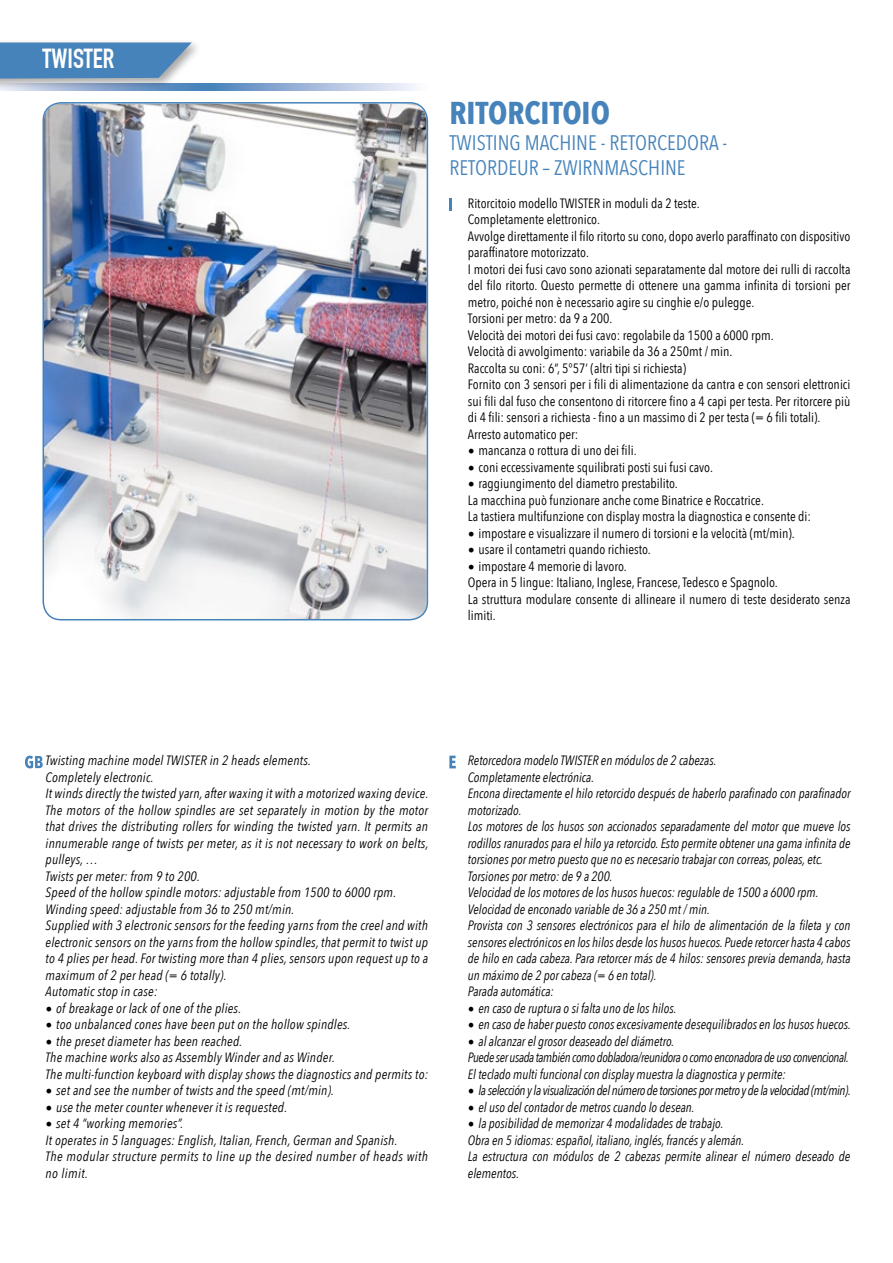
<style>
.page{position:relative;width:893px;height:1263px;background:#fff}
.page>*{position:absolute;margin:0;border:0;box-sizing:border-box;transform-origin:0 0}
.t1{font:700 31.5px "Avenir Next Condensed";color:#4683bb}
.t2{font:700 27px "DIN Condensed";color:#fff}
.t3{font:21px/25.2px "Avenir Next Condensed";color:#4683bb}
.t4{font:italic 13.5px/16.5px "Avenir Next Condensed";color:#000;scale:.96 1}
.t5{font:13.5px/16.5px "Avenir Next Condensed";color:#000}
.t6{font:italic 13.5px/16.5px "Avenir Next Condensed";color:#000}
.t7{font:italic 13.5px "Avenir Next Condensed";letter-spacing:-.03em;color:#000;scale:.96 1}
.s1{font-family:"Minion Pro";font-size:18px}
.s2{font-family:"Minion Pro";font-style:normal;font-size:18px}
</style>
<div class="page">
<div style="left:0;top:39px;width:203px;height:52px;background:#000;opacity:.35"></div>
<svg style="left:0;top:43px;width:192px;height:36px"></svg>
<svg style="left:449px;top:198px;width:3px;height:13px"></svg>
<svg style="left:25px;top:756px;width:18px;height:12px"></svg>
<img style="left:44px;top:104px;width:383px;height:515px">
<div style="left:43px;top:102px;width:385px;height:518px;border:2px solid #4683bb;border-radius:18px"></div>
<svg style="left:449px;top:756px;width:7px;height:12px"></svg>
<svg style="left:0;top:84px;width:417px;height:6px"></svg>
<h2 class="t2" style="left:43px;top:49px;width:73px">TWISTER</h2>
<h1 class="t1" style="left:449px;top:93px;width:162px">RITORCITOIO</h1>
<h3 class="t3" style="left:449px;top:131px;width:279px">TWISTING MACHINE - RETORCEDORA -<br>RETORDEUR – ZWIRNMASCHINE</h3>
<p class="t5" style="left:468px;top:195px;width:384px">Ritorcitoio modello TWISTER in moduli da 2 teste.<br>Completamente elettronico.<br>Avvolge direttamente il filo ritorto su cono, dopo averlo paraffinato con dispositivo paraffinatore motorizzato.<br>I motori dei fusi cavo sono azionati separatamente dal motore dei rulli di raccolta del filo ritorto. Questo permette di ottenere una gamma infinita di torsioni per metro, poiché non è necessario agire su cinghie e/o pulegge.<br>Torsioni per metro: da 9 a 200.<br>Velocità dei motori dei fusi cavo: regolabile da 1500 a 6000 rpm.<br>Velocità di avvolgimento: variabile da 36 a 250mt / min.<br>Raccolta su coni: 6”, 5°57’ (altri tipi si richiesta)<br>Fornito con 3 sensori per i fili di alimentazione da cantra e con sensori elettronici sui fili dal fuso che consentono di ritorcere fino a 4 capi per testa. Per ritorcere più di 4 fili: sensori a richiesta - fino a un massimo di 2 per testa (= 6 fili totali).<br>Arresto automatico per:</p>
<p class="t5" style="left:468px;top:443px;width:170px"><span class="s1">•</span> mancanza o rottura di uno dei fili.</p>
<p class="t5" style="left:468px;top:459px;width:247px"><span class="s1">•</span> coni eccessivamente squilibrati posti sui fusi cavo.</p>
<p class="t5" style="left:468px;top:476px;width:345px"><span class="s1">•</span> raggiungimento del diametro prestabilito.<br>La macchina può funzionare anche come Binatrice e Roccatrice.<br>La tastiera multifunzione con display mostra la diagnostica e consente di:</p>
<p class="t5" style="left:468px;top:525px;width:328px"><span class="s1">•</span> impostare e visualizzare il numero di torsioni e la velocità (mt/min).</p>
<p class="t5" style="left:468px;top:542px;width:184px"><span class="s1">•</span> usare il contametri quando richiesto.</p>
<p class="t5" style="left:468px;top:558px;width:384px"><span class="s1">•</span> impostare 4 memorie di lavoro.<br>Opera in 5 lingue: Italiano, Inglese, Francese, Tedesco e Spagnolo.<br>La struttura modulare consente di allineare il numero di teste desiderato senza limiti.</p>
<p class="t6" style="left:46px;top:753px;width:384px">Twisting machine model TWISTER in 2 heads elements.<br>Completely electronic.<br>It winds directly the twisted yarn, after waxing it with a motorized waxing device.<br>The motors of the hollow spindles are set separately in motion by the motor that drives the distributing rollers for winding the twisted yarn. It permits an innumerable range of twists per meter, as it is not necessary to work on belts, pulleys, …<br>Twists per meter: from 9 to 200.<br>Speed of the hollow spindle motors: adjustable from 1500 to 6000 rpm.<br>Winding speed: adjustable from 36 to 250 mt/min.<br>Supplied with 3 electronic sensors for the feeding yarns from the creel and with electronic sensors on the yarns from the hollow spindles, that permit to twist up to 4 plies per head. For twisting more than 4 plies, sensors upon request up to a maximum of 2 per head (= 6 totally).<br>Automatic stop in case:</p>
<p class="t6" style="left:46px;top:1000px;width:197px"><span class="s2">•</span> of breakage or lack of one of the plies.</p>
<p class="t6" style="left:46px;top:1017px;width:306px"><span class="s2">•</span> too unbalanced cones have been put on the hollow spindles.</p>
<p class="t6" style="left:46px;top:1033px;width:384px"><span class="s2">•</span> the preset diameter has been reached.<br>The machine works also as Assembly Winder and as Winder.<br>The multi-function keyboard with display shows the diagnostics and permits to:</p>
<p class="t6" style="left:46px;top:1083px;width:290px"><span class="s2">•</span> set and see the number of twists and the speed (mt/min).</p>
<p class="t6" style="left:46px;top:1099px;width:243px"><span class="s2">•</span> use the meter counter whenever it is requested.</p>
<p class="t6" style="left:46px;top:1116px;width:384px"><span class="s2">•</span> set 4 “working memories”.<br>It operates in 5 languages: English, Italian, French, German and Spanish.<br>The modular structure permits to line up the desired number of heads with no limit.</p>
<p class="t4" style="left:468px;top:753px;width:400px">Retorcedora modelo TWISTER en módulos de 2 cabezas.<br>Completamente electrónica.<br>Encona directamente el hilo retorcido después de haberlo parafinado con parafinador motorizado.<br>Los motores de los husos son accionados separadamente del motor que mueve los rodillos ranurados para el hilo ya retorcido. Esto permite obtener una gama infinita de torsiones por metro puesto que no es necesario trabajar con correas, poleas, etc.<br>Torsiones por metro: de 9 a 200.<br>Velocidad de los motores de los husos huecos: regulable de 1500 a 6000 rpm.<br>Velocidad de enconado variable de 36 a 250 mt / min.<br>Provista con 3 sensores electrónicos para el hilo de alimentación de la fileta y con sensores electrónicos en los hilos desde los husos huecos. Puede retorcer hasta 4 cabos de hilo en cada cabeza. Para retorcer más de 4 hilos: sensores previa demanda, hasta un máximo de 2 por cabeza (= 6 en total).<br>Parada automática:</p>
<p class="t4" style="left:468px;top:1000px;width:219px"><span class="s2">•</span> en caso de ruptura o si falta uno de los hilos.</p>
<p class="t4" style="left:468px;top:1017px;width:400px"><span class="s2">•</span> en caso de haber puesto conos excesivamente desequilibrados en los husos huecos.</p>
<p class="t4" style="left:468px;top:1033px;width:398px"><span class="s2">•</span> al alcanzar el grosor deaseado del diámetro.<br>Puede ser usada también como dobladora/reunidora o como enconadora de uso convencional.<br>El teclado multi funcional con display muestra la diagnostica y permite:</p>
<p class="t7" style="left:468px;top:1082px;width:400px"><span class="s2">•</span> la selección y la visualización del número de torsiones por metro y de la velocidad (mt/min).</p>
<p class="t4" style="left:468px;top:1099px;width:238px"><span class="s2">•</span> el uso del contador de metros cuando lo desean.</p>
<p class="t4" style="left:468px;top:1116px;width:400px"><span class="s2">•</span> la posibilidad de memorizar 4 modalidades de trabajo.<br>Obra en 5 idiomas: español, italiano, inglés, francés y alemán.<br>La estructura con módulos de 2 cabezas permite alinear el número deseado de elementos.</p>
</div>
